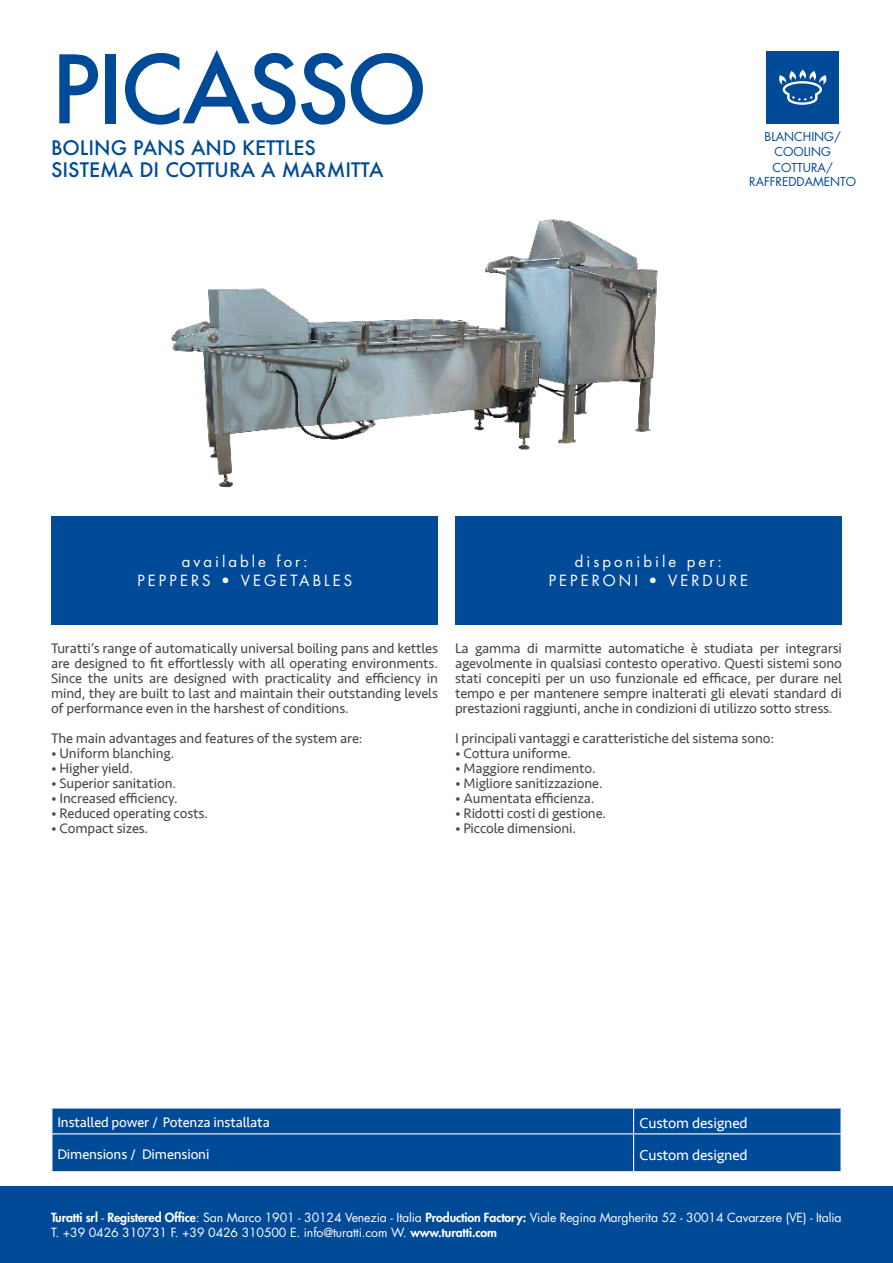
<style>
.page{position:relative;width:893px;height:1263px;background:#fff}
.page>*{position:absolute;margin:0;border:0;box-sizing:border-box;transform-origin:0 0}
.t1{font:500 91.5px "Futura";letter-spacing:-.04em;color:#004a98}
.t2{font:500 19.5px "Futura";color:#004a98}
.t3{font:15px/19.5px "Futura Std";letter-spacing:.2em;color:#fff;text-align:center}
.t4{font:15px "Seravek";letter-spacing:-.01em;color:#fff}
.t5{font:14.25px/15px "Seravek";letter-spacing:-.01em;color:#4a4a49;text-align:justify}
.t6{font:14.25px "Seravek";letter-spacing:-.01em;color:#fff}
.t7{font:12.3px/15px "Futura Std";letter-spacing:-.01em;color:#fff}
.t8{font:12px/14.2px "Futura Std";color:#004a98;text-align:center}
.s1{font-weight:800}
</style>
<div class="page">
<img style="left:171px;top:219px;width:487px;height:269px">
<div style="left:0;top:1186px;width:893px;height:77px;background:#004a98"></div>
<div style="left:51px;top:516px;width:387px;height:109px;background:#004a98"></div>
<div style="left:455px;top:516px;width:387px;height:109px;background:#004a98"></div>
<div style="left:52px;top:1108px;width:788px;height:63px;background:#004a98"></div>
<hr style="left:51px;top:1133px;width:583px;height:1px;background:#fff">
<hr style="left:634px;top:1133px;width:208px;height:1px;background:#fff">
<svg style="left:633px;top:1108px;width:1px;height:63px"></svg>
<svg style="left:840px;top:1134px;width:2px;height:37px"></svg>
<div style="left:767px;top:51px;width:72px;height:72px;background:#004a98"></div>
<svg style="left:779px;top:70px;width:48px;height:35px"></svg>
<h1 class="t1" style="left:51px;top:27px;width:378px">PICASSO</h1>
<h2 class="t2" style="left:51px;top:134px;width:266px">BOLING PANS AND KETTLES</h2>
<p class="t8" style="left:764px;top:130px;width:78px">BLANCHING/<br>COOLING</p>
<h2 class="t2" style="left:51px;top:156px;width:334px">SISTEMA DI COTTURA A MARMITTA</h2>
<p class="t8" style="left:749px;top:161px;width:109px">COTTURA/<br>RAFFREDDAMENTO</p>
<p class="t3" style="left:137px;top:551px;width:216px">available for:<br>PEPPERS • VEGETABLES</p>
<p class="t3" style="left:549px;top:551px;width:201px">disponibile per:<br>PEPERONI • VERDURE</p>
<p class="t5" style="left:51px;top:641px;width:388px">Turatti’s range of automatically universal boiling pans and kettles are designed to fit effortlessly with all operating environments.<br>Since the units are designed with practicality and efficiency in mind, they are built to last and maintain their outstanding levels of performance even in the harshest of conditions.</p>
<p class="t5" style="left:51px;top:731px;width:313px">The main advantages and features of the system are:</p>
<p class="t5" style="left:51px;top:746px;width:125px">• Uniform blanching.</p>
<p class="t5" style="left:51px;top:761px;width:84px">• Higher yield.</p>
<p class="t5" style="left:51px;top:776px;width:127px">• Superior sanitation.</p>
<p class="t5" style="left:51px;top:791px;width:128px">• Increased efficiency.</p>
<p class="t5" style="left:51px;top:806px;width:158px">• Reduced operating costs.</p>
<p class="t5" style="left:51px;top:821px;width:99px">• Compact sizes.</p>
<p class="t5" style="left:455px;top:641px;width:388px">La gamma di marmitte automatiche è studiata per integrarsi agevolmente in qualsiasi contesto operativo. Questi sistemi sono stati concepiti per un uso funzionale ed efficace, per durare nel tempo e per mantenere sempre inalterati gli elevati standard di prestazioni raggiunti, anche in condizioni di utilizzo sotto stress.</p>
<p class="t5" style="left:455px;top:731px;width:321px">I principali vantaggi e caratteristiche del sistema sono:</p>
<p class="t5" style="left:455px;top:746px;width:118px">• Cottura uniforme.</p>
<p class="t5" style="left:455px;top:761px;width:142px">• Maggiore rendimento.</p>
<p class="t5" style="left:455px;top:776px;width:149px">• Migliore sanitizzazione.</p>
<p class="t5" style="left:455px;top:791px;width:141px">• Aumentata efficienza.</p>
<p class="t5" style="left:455px;top:806px;width:153px">• Ridotti costi di gestione.</p>
<p class="t5" style="left:455px;top:821px;width:123px">• Piccole dimensioni.</p>
<p class="t6" style="left:57px;top:1111px;width:214px">Installed power / Potenza installata</p>
<p class="t4" style="left:640px;top:1111px;width:110px">Custom designed</p>
<p class="t6" style="left:57px;top:1144px;width:154px">Dimensions / Dimensioni</p>
<p class="t4" style="left:640px;top:1143px;width:110px">Custom designed</p>
<p class="t7" style="left:51px;top:1210px;width:792px"><span class="s1">Turatti srl</span> - <span class="s1">Registered Office</span>: San Marco 1901 - 30124 Venezia - Italia <span class="s1">Production Factory:</span> Viale Regina Margherita 52 - 30014 Cavarzere (VE) - Italia<br>T. +39 0426 310731 F. +39 0426 310500 E. info@turatti.com W. <span class="s1">www.turatti.com</span></p>
</div>
